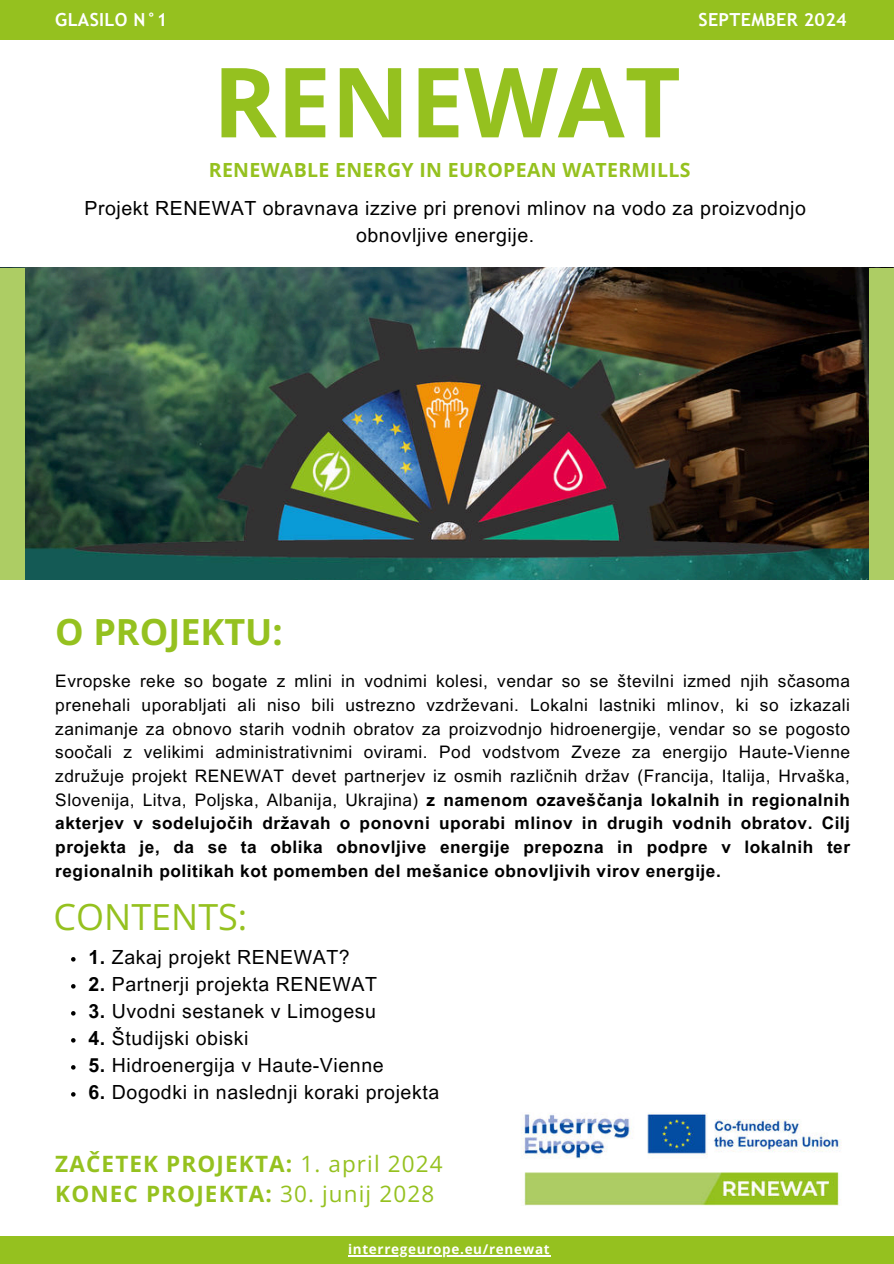
<style>
.page{position:relative;width:894px;height:1264px;background:#fff}
.page>*{position:absolute;margin:0;border:0;box-sizing:border-box;transform-origin:0 0}
.t1{font:700 96.9px "Open Sans";color:#95c11f}
.t2{font:700 36px "Open Sans";color:#95c11f}
.t3{font:36px "Open Sans";color:#95c11f}
.t4{font:700 22.5px/29.2px "Open Sans";letter-spacing:.05em;color:#95c11f}
.t5{font:19.5px/27px "Arial MT Pro";letter-spacing:.03em;color:#000;text-align:center}
.t6{font:700 19.5px "Open Sans";letter-spacing:.015em;color:#95c11f}
.t7{font:700 18px "Trebuchet MS";letter-spacing:.015em;color:#fff}
.t8{font:17.25px/23.7px "Arial MT Pro";letter-spacing:.03em;color:#000;text-align:justify}
.t9{font:700 13.5px "Open Sans";letter-spacing:.05em;color:#fff}
.s1{font-weight:700}
.s2{font-weight:400}
</style>
<div class="page">
<img style="left:24px;top:268px;width:845px;height:311px">
<img style="left:521px;top:1113px;width:321px;height:93px">
<div style="left:0;top:1235px;width:893px;height:28px;background:#95c11f"></div>
<div style="left:0;top:268px;width:24px;height:311px;background:#adcd64"></div>
<div style="left:869px;top:268px;width:24px;height:311px;background:#adcd64"></div>
<hr style="left:348px;top:1255px;width:202px;height:1px;background:#fff">
<svg style="left:71px;top:957px;width:5px;height:4px"></svg>
<svg style="left:71px;top:984px;width:5px;height:4px"></svg>
<svg style="left:71px;top:1011px;width:5px;height:4px"></svg>
<svg style="left:71px;top:1038px;width:5px;height:4px"></svg>
<svg style="left:71px;top:1065px;width:5px;height:4px"></svg>
<svg style="left:71px;top:1092px;width:5px;height:4px"></svg>
<div style="left:0;top:0;width:893px;height:39px;background:#95c11f"></div>
<p class="t7" style="left:55px;top:8px;width:113px">GLASILO N°1</p>
<p class="t7" style="left:698px;top:8px;width:150px">SEPTEMBER 2024</p>
<h1 class="t1" style="left:213px;top:34px;width:469px">RENEWAT</h1>
<p class="t6" style="left:209px;top:156px;width:483px">RENEWABLE ENERGY IN EUROPEAN WATERMILLS</p>
<p class="t5" style="left:84px;top:196px;width:722px">Projekt RENEWAT obravnava izzive pri prenovi mlinov na vodo za proizvodnjo obnovljive energije.</p>
<h2 class="t2" style="left:55px;top:606px;width:229px">O PROJEKTU:</h2>
<p class="t8" style="left:55px;top:670px;width:796px">Evropske reke so bogate z mlini in vodnimi kolesi, vendar so se številni izmed njih sčasoma prenehali uporabljati ali niso bili ustrezno vzdrževani. Lokalni lastniki mlinov, ki so izkazali zanimanje za obnovo starih vodnih obratov za proizvodnjo hidroenergije, vendar so se pogosto soočali z velikimi administrativnimi ovirami. Pod vodstvom Zveze za energijo Haute-Vienne združuje projekt RENEWAT devet partnerjev iz osmih različnih držav (Francija, Italija, Hrvaška, Slovenija, Litva, Poljska, Albanija, Ukrajina) <span class="s1">z namenom ozaveščanja lokalnih in regionalnih akterjev v sodelujočih državah o ponovni uporabi mlinov in drugih vodnih obratov. Cilj projekta je, da se ta oblika obnovljive energije prepozna in podpre v lokalnih ter regionalnih politikah kot pomemben del mešanice obnovljivih virov energije.</span></p>
<h2 class="t3" style="left:53px;top:892px;width:195px">CONTENTS:</h2>
<p class="t5" style="left:88px;top:944px;width:263px"><span class="s1">1.</span> Zakaj projekt RENEWAT?</p>
<p class="t5" style="left:88px;top:971px;width:290px"><span class="s1">2.</span> Partnerji projekta RENEWAT</p>
<p class="t5" style="left:88px;top:998px;width:289px"><span class="s1">3.</span> Uvodni sestanek v Limogesu</p>
<p class="t5" style="left:88px;top:1025px;width:162px"><span class="s1">4.</span> Študijski obiski</p>
<p class="t5" style="left:88px;top:1052px;width:296px"><span class="s1">5.</span> Hidroenergija v Haute-Vienne</p>
<p class="t5" style="left:88px;top:1079px;width:352px"><span class="s1">6.</span> Dogodki in naslednji koraki projekta</p>
<h3 class="t4" style="left:55px;top:1148px;width:389px">ZAČETEK PROJEKTA: <span class="s2">1. april 2024<br></span>KONEC PROJEKTA: <span class="s2">30. junij 2028</span></h3>
<p class="t9" style="left:348px;top:1239px;width:203px">interregeurope.eu/renewat</p>
</div>
